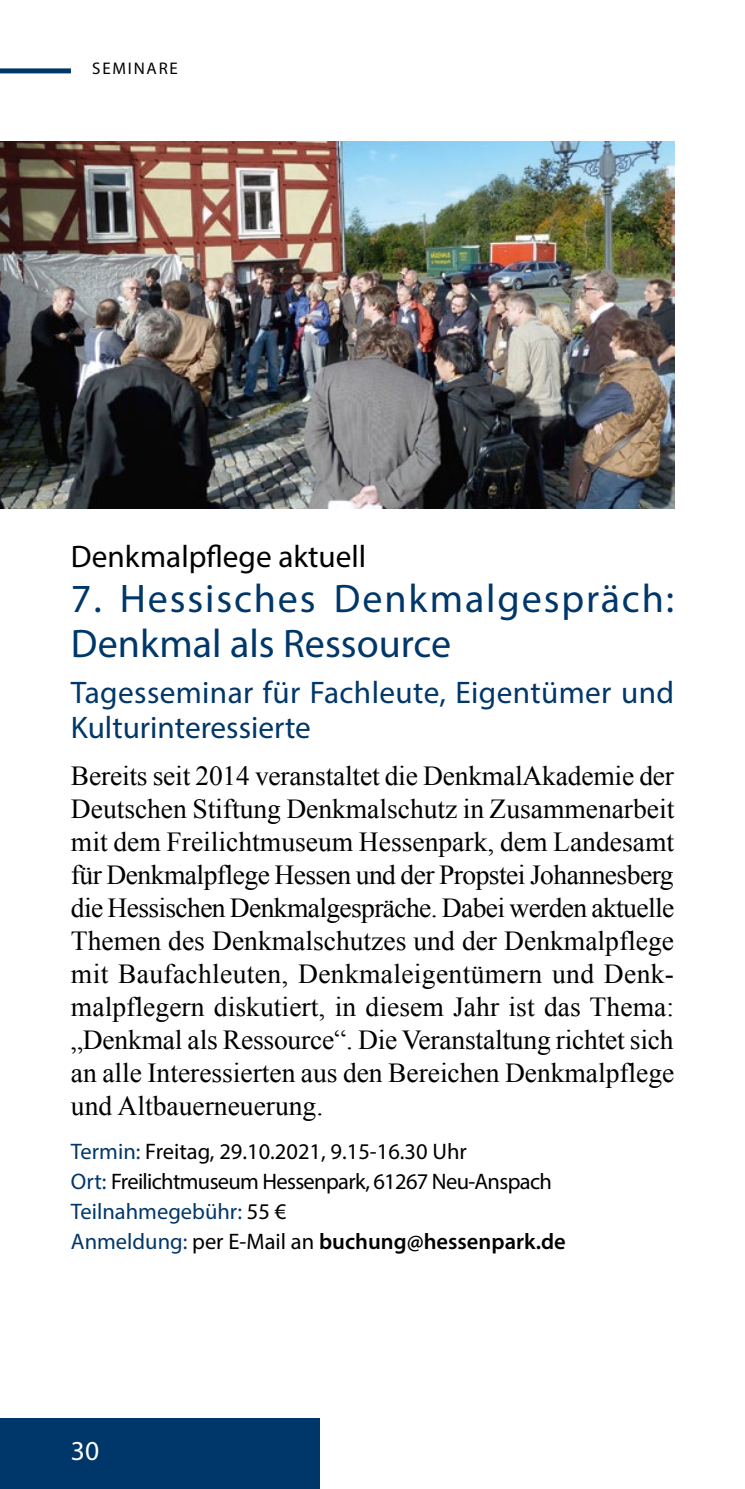
<style>
.page{position:relative;width:745px;height:1489px;background:#fff}
.page>*{position:absolute;margin:0;border:0;box-sizing:border-box;transform-origin:0 0}
.t1{font:40px/45px "Myriad Pro";letter-spacing:.045em;color:#00376a}
.t2{font:31.25px/35px "Myriad Pro";letter-spacing:.01em;color:#00376a}
.t3{font:31.25px "Myriad Pro";color:#000}
.t4{font:27.5px/33px "Times New Roman";color:#000;text-align:justify}
.t5{font:27.5px "Myriad Pro";color:#fff}
.t6{font:22.5px/30px "Myriad Pro";letter-spacing:-.025em;color:#000}
.t7{font:17px "Myriad Pro";letter-spacing:.105em;color:#000}
.s1{color:#00376a}
.s2{font-weight:600}
</style>
<div class="page">
<div style="left:0;top:1417px;width:319px;height:71px;background:#00376a"></div>
<div style="left:0;top:68px;width:71px;height:5px;background:#00376a"></div>
<img style="left:0;top:142px;width:673px;height:366px">
<p class="t7" style="left:92px;top:57px;width:87px">SEMINARE</p>
<p class="t3" style="left:71px;top:537px;width:296px">Denkmalpflege aktuell</p>
<h1 class="t1" style="left:71px;top:575px;width:604px">7. Hessisches Denkmalgespräch:<br>Denkmal als Ressource</h1>
<p class="t2" style="left:71px;top:674px;width:604px">Tagesseminar für Fachleute, Eigentümer und<br>Kulturinteressierte</p>
<p class="t4" style="left:71px;top:758px;width:604px">Bereits seit 2014 veranstaltet die DenkmalAkademie der Deutschen Stiftung Denkmalschutz in Zusammenarbeit mit dem Freilichtmuseum Hessenpark, dem Landesamt für Denkmalpflege Hessen und der Propstei Johannesberg die Hessischen Denkmalgespräche. Dabei werden aktuelle Themen des Denkmalschutzes und der Denkmalpflege mit Baufachleuten, Denkmaleigentümern und Denk&shy;malpflegern diskutiert, in diesem Jahr ist das Thema: „Denkmal als Ressource“. Die Veranstaltung richtet sich an alle Interessierten aus den Bereichen Denkmalpflege und Altbauerneuerung.</p>
<p class="t6" style="left:71px;top:1136px;width:496px"><span class="s1">Termin:</span> Freitag, 29.10.2021, 9.15-16.30 Uhr<br><span class="s1">Ort:</span> Freilichtmuseum Hessenpark, 61267 Neu-Anspach <span class="s1">Teilnahmegebühr:</span> 55 €<br><span class="s1">Anmeldung:</span> per E-Mail an <span class="s2">buchung@hessenpark.de</span></p>
<p class="t5" style="left:71px;top:1433px;width:30px">30</p>
</div>
